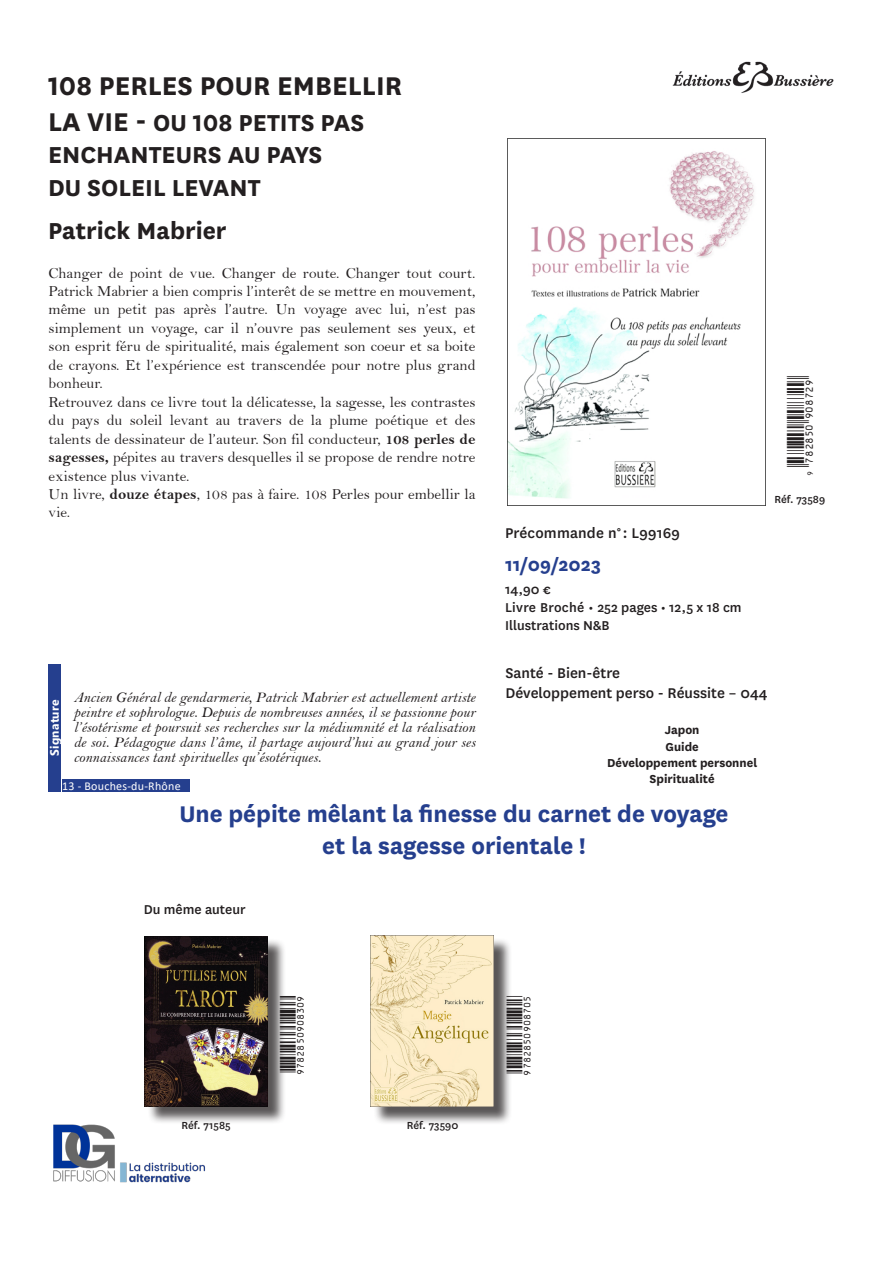
<style>
.page{position:relative;width:893px;height:1263px;background:#fff}
.page>*{position:absolute;margin:0;border:0;box-sizing:border-box;transform-origin:0 0}
.t1{font:700 30px "National";color:#231f20}
.t2{font:700 27px/32.4px "National";color:#231f20}
.Accroche{font:700 26.55px "National";color:#253f8e}
.t3{font:700 21px "National";color:#253f8e}
.t4{font:19.5px "ID Automation UPCEANXS";color:#231f20}
.t5{font:18px "ID Automation UPCEANXS";color:#231f20}
.Titre_collection{font:500 16.5px "National";color:#231f20}
.t6{font:15.3px/18.5px "Bell";color:#231f20;text-align:justify}
.texte_BIO{font:15px/15px "Bell MT Italic";color:#231f20;text-align:justify}
.Accroche_texte{font:500 15px "National";color:#231f20}
.t7{font:700 13.5px "National";color:#231f20}
.t8{font:500 12px "National";color:#231f20}
.t9{font:12px "Calibri";letter-spacing:.02em;color:#fff}
.t10{font:700 12px "Segoe UI";letter-spacing:.02em;color:#fff}
.s1{font-size:30px}
.s2{font-family:"Bell MT Bold"}
</style>
<div class="page">
<img style="left:53px;top:1124px;width:152px;height:59px">
<img style="left:672px;top:61px;width:162px;height:32px">
<img style="left:507px;top:139px;width:247px;height:366px">
<div style="left:62px;top:779px;width:128px;height:12px;background:#253f8e"></div>
<div style="left:48px;top:664px;width:13px;height:127px;background:#253f8e"></div>
<div style="left:147px;top:938px;width:139px;height:187px;background:#231f20;opacity:.75"></div>
<img style="left:145px;top:936px;width:122px;height:170px">
<div style="left:373px;top:938px;width:139px;height:188px;background:#231f20;opacity:.75"></div>
<img style="left:371px;top:935px;width:122px;height:172px">
<p class="t1" style="left:48px;top:64px;width:356px">108 PERLES POUR EMBELLIR</p>
<p class="t2" style="left:48px;top:104px;width:318px"><span class="s1">LA VIE -</span> OU 108 PETITS PAS<br>ENCHANTEURS AU PAYS</p>
<p class="t2" style="left:48px;top:169px;width:214px">DU SOLEIL LEVANT</p>
<p class="t2" style="left:48px;top:212px;width:180px">Patrick Mabrier</p>
<p class="t6" style="left:49px;top:263px;width:428px">Changer de point de vue. Changer de route. Changer tout court.<br>Patrick Mabrier a bien compris l’interêt de se mettre en mouvement, même un petit pas après l’autre. Un voyage avec lui, n’est pas simplement un voyage, car il n’ouvre pas seulement ses yeux, et son esprit féru de spiritualité, mais également son coeur et sa boite de crayons. Et l’expérience est transcendée pour notre plus grand bonheur.</p>
<p class="t6" style="left:49px;top:393px;width:428px">Retrouvez dans ce livre tout la délicatesse, la sagesse, les contrastes du pays du soleil levant au travers de la plume poétique et des talents de dessinateur de l’auteur. Son fil conducteur, <span class="s2">108 perles de sagesses,</span> pépites au travers desquelles il se propose de rendre notre existence plus vivante.</p>
<p class="t6" style="left:49px;top:485px;width:428px">Un livre, <span class="s2">douze étapes</span>, 108 pas à faire. 108 Perles pour embellir la vie.</p>
<p class="Titre_collection" style="left:505px;top:522px;width:176px">Précommande n° : L99169</p>
<p class="t3" style="left:505px;top:550px;width:98px">11/09/2023</p>
<p class="Accroche_texte" style="left:505px;top:579px;width:48px">14,90 €</p>
<p class="Accroche_texte" style="left:505px;top:597px;width:238px">Livre Broché • 252 pages • 12,5 x 18 cm</p>
<p class="Accroche_texte" style="left:505px;top:615px;width:106px">Illustrations N&amp;B</p>
<p class="t4" style="left:783px;top:480px;width:105px;rotate:-90deg">y(7IC8F0*TKSRMT(</p>
<p class="t8" style="left:774px;top:491px;width:52px">Réf. 73589</p>
<p class="Titre_collection" style="left:505px;top:662px;width:116px">Santé - Bien-être</p>
<p class="Titre_collection" style="left:505px;top:682px;width:264px">Développement perso - Réussite – 044</p>
<p class="t7" style="left:665px;top:721px;width:36px">Japon</p>
<p class="t7" style="left:665px;top:737px;width:35px">Guide</p>
<p class="t7" style="left:607px;top:753px;width:152px">Développement personnel</p>
<p class="t7" style="left:650px;top:769px;width:67px">Spiritualité</p>
<p class="Accroche" style="left:179px;top:795px;width:551px">Une pépite mêlant la finesse du carnet de voyage</p>
<p class="Accroche" style="left:322px;top:827px;width:265px">et la sagesse orientale !</p>
<p class="texte_BIO" style="left:74px;top:690px;width:403px">Ancien Général de gendarmerie, Patrick Mabrier est actuellement artiste peintre et sophrologue. Depuis de nombreuses années, il se passionne pour l’ésotérisme et poursuit ses recherches sur la médiumnité et la réalisation de soi. Pédagogue dans l’âme, il partage aujourd’hui au grand jour ses connaissances tant spirituelles qu’ésotériques.</p>
<p class="t10" style="left:43px;top:756px;width:58px;rotate:-90deg">Signature</p>
<p class="t9" style="left:62px;top:777px;width:120px">13 - Bouches-du-Rhône</p>
<p class="Accroche_texte" style="left:144px;top:899px;width:103px">Du même auteur</p>
<p class="t5" style="left:276px;top:1075px;width:81px;rotate:-90deg">9782850908309</p>
<p class="t5" style="left:503px;top:1075px;width:81px;rotate:-90deg">9782850908705</p>
<p class="t8" style="left:181px;top:1117px;width:51px">Réf. 71585</p>
<p class="t8" style="left:407px;top:1117px;width:53px">Réf. 73590</p>
</div>
